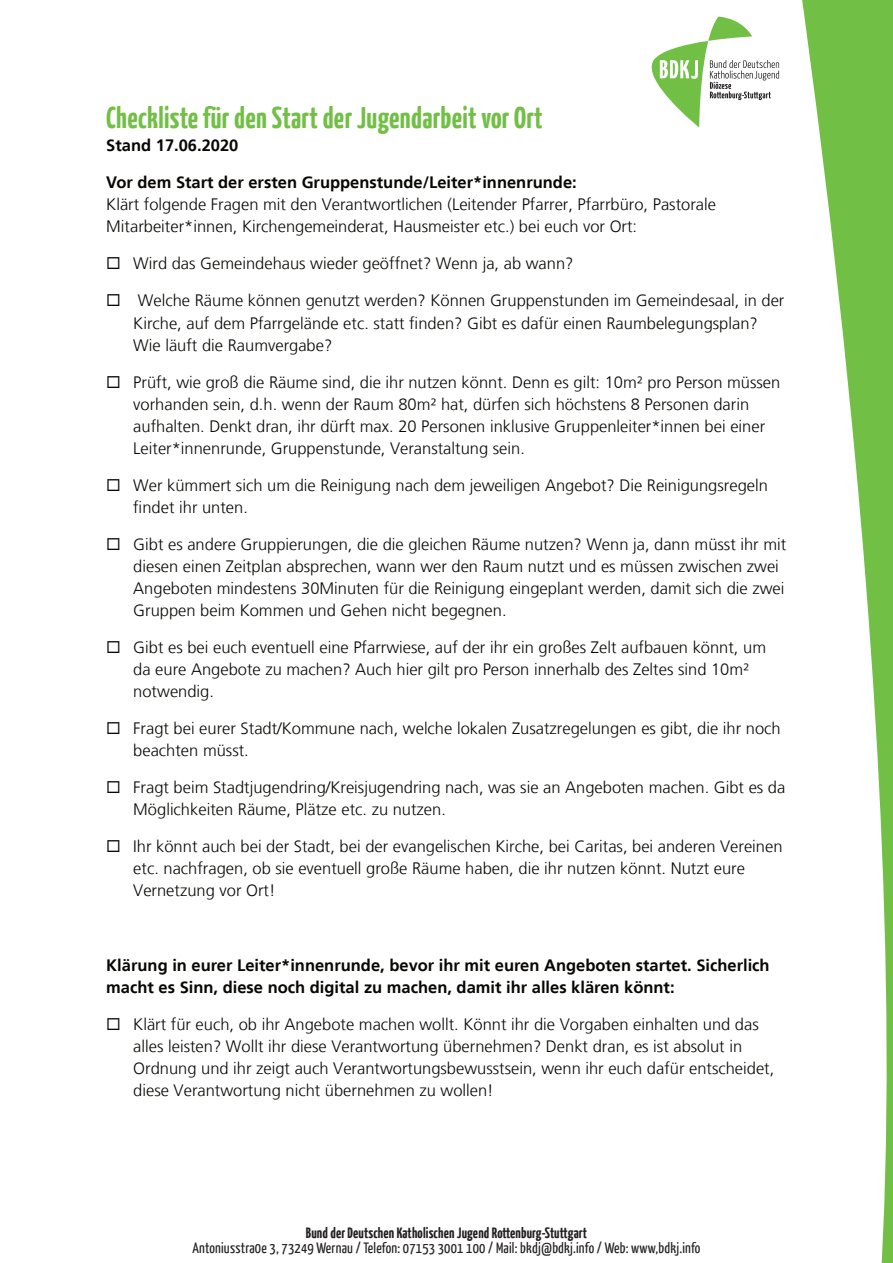
<style>
.page{position:relative;width:893px;height:1263px;background:#fff}
.page>*{position:absolute;margin:0;border:0;box-sizing:border-box;transform-origin:0 0}
.t1{font:700 30px "BDKJ";color:#71bf44}
.t2{font:300 16.5px/22px "Frutiger LT";color:#080704}
.t3{font:700 16.5px/22.5px "Frutiger LT";color:#080704}
.t4{font:15px "BDKJ";color:#231f20}
.t5{font:700 15px "BDKJ";color:#231f20}
</style>
<div class="page">
<svg style="left:651px;top:0;width:242px;height:1263px"></svg>
<svg style="left:652px;top:17px;width:135px;height:111px"></svg>
<h1 class="t1" style="left:106px;top:106px;width:438px">Checkliste für den Start der Jugendarbeit vor Ort</h1>
<p class="t3" style="left:106px;top:135px;width:134px">Stand 17.06.2020</p>
<p class="t3" style="left:106px;top:173px;width:472px">Vor dem Start der ersten Gruppenstunde/Leiter*innenrunde:</p>
<p class="t2" style="left:106px;top:195px;width:611px">Klärt folgende Fragen mit den Verantwortlichen (Leitender Pfarrer, Pfarrbüro, Pastorale<br>Mitarbeiter*innen, Kirchengemeinderat, Hausmeister etc.) bei euch vor Ort:</p>
<p class="t2" style="left:106px;top:254px;width:469px">◻ Wird das Gemeindehaus wieder geöffnet? Wenn ja, ab wann?</p>
<p class="t2" style="left:133px;top:291px;width:653px;text-indent:-27px">◻ Welche Räume können genutzt werden? Können Gruppenstunden im Gemeindesaal, in der<br>Kirche, auf dem Pfarrgelände etc. statt finden? Gibt es dafür einen Raumbelegungsplan?<br>Wie läuft die Raumvergabe?</p>
<p class="t2" style="left:133px;top:372px;width:648px;text-indent:-27px">◻ Prüft, wie groß die Räume sind, die ihr nutzen könnt. Denn es gilt: 10m² pro Person müssen vorhanden sein, d.h. wenn der Raum 80m² hat, dürfen sich höchstens 8 Personen darin aufhalten. Denkt dran, ihr dürft max. 20 Personen inklusive Gruppenleiter*innen bei einer Leiter*innenrunde, Gruppenstunde, Veranstaltung sein.</p>
<p class="t2" style="left:133px;top:475px;width:636px;text-indent:-27px">◻ Wer kümmert sich um die Reinigung nach dem jeweiligen Angebot? Die Reinigungsregeln findet ihr unten.</p>
<p class="t2" style="left:133px;top:534px;width:654px;text-indent:-27px">◻ Gibt es andere Gruppierungen, die die gleichen Räume nutzen? Wenn ja, dann müsst ihr mit diesen einen Zeitplan absprechen, wann wer den Raum nutzt und es müssen zwischen zwei Angeboten mindestens 30Minuten für die Reinigung eingeplant werden, damit sich die zwei Gruppen beim Kommen und Gehen nicht begegnen.</p>
<p class="t2" style="left:133px;top:637px;width:634px;text-indent:-27px">◻ Gibt es bei euch eventuell eine Pfarrwiese, auf der ihr ein großes Zelt aufbauen könnt, um da eure Angebote zu machen? Auch hier gilt pro Person innerhalb des Zeltes sind 10m² notwendig.</p>
<p class="t2" style="left:133px;top:718px;width:649px;text-indent:-27px">◻ Fragt bei eurer Stadt/Kommune nach, welche lokalen Zusatzregelungen es gibt, die ihr noch beachten müsst.</p>
<p class="t2" style="left:133px;top:777px;width:654px;text-indent:-27px">◻ Fragt beim Stadtjugendring/Kreisjugendring nach, was sie an Angeboten machen. Gibt es da<br>Möglichkeiten Räume, Plätze etc. zu nutzen.</p>
<p class="t2" style="left:133px;top:837px;width:651px;text-indent:-27px">◻ Ihr könnt auch bei der Stadt, bei der evangelischen Kirche, bei Caritas, bei anderen Vereinen etc. nachfragen, ob sie eventuell große Räume haben, die ihr nutzen könnt. Nutzt eure<br>Vernetzung vor Ort!</p>
<p class="t3" style="left:106px;top:955px;width:665px">Klärung in eurer Leiter*innenrunde, bevor ihr mit euren Angeboten startet. Sicherlich macht es Sinn, diese noch digital zu machen, damit ihr alles klären könnt:</p>
<p class="t2" style="left:133px;top:1015px;width:643px;text-indent:-27px">◻ Klärt für euch, ob ihr Angebote machen wollt. Könnt ihr die Vorgaben einhalten und das alles leisten? Wollt ihr diese Verantwortung übernehmen? Denkt dran, es ist absolut in Ordnung und ihr zeigt auch Verantwortungsbewusstsein, wenn ihr euch dafür entscheidet, diese Verantwortung nicht übernehmen zu wollen!</p>
<p class="t5" style="left:306px;top:1227px;width:283px">Bund der Deutschen Katholischen Jugend Rottenburg-Stuttgart</p>
<p class="t4" style="left:192px;top:1242px;width:510px">Antoniusstra0e 3, 73249 Wernau / Telefon: 07153 3001 100 / Mail: bkdj@bdkj.info / Web: www,bdkj.info</p>
</div>
